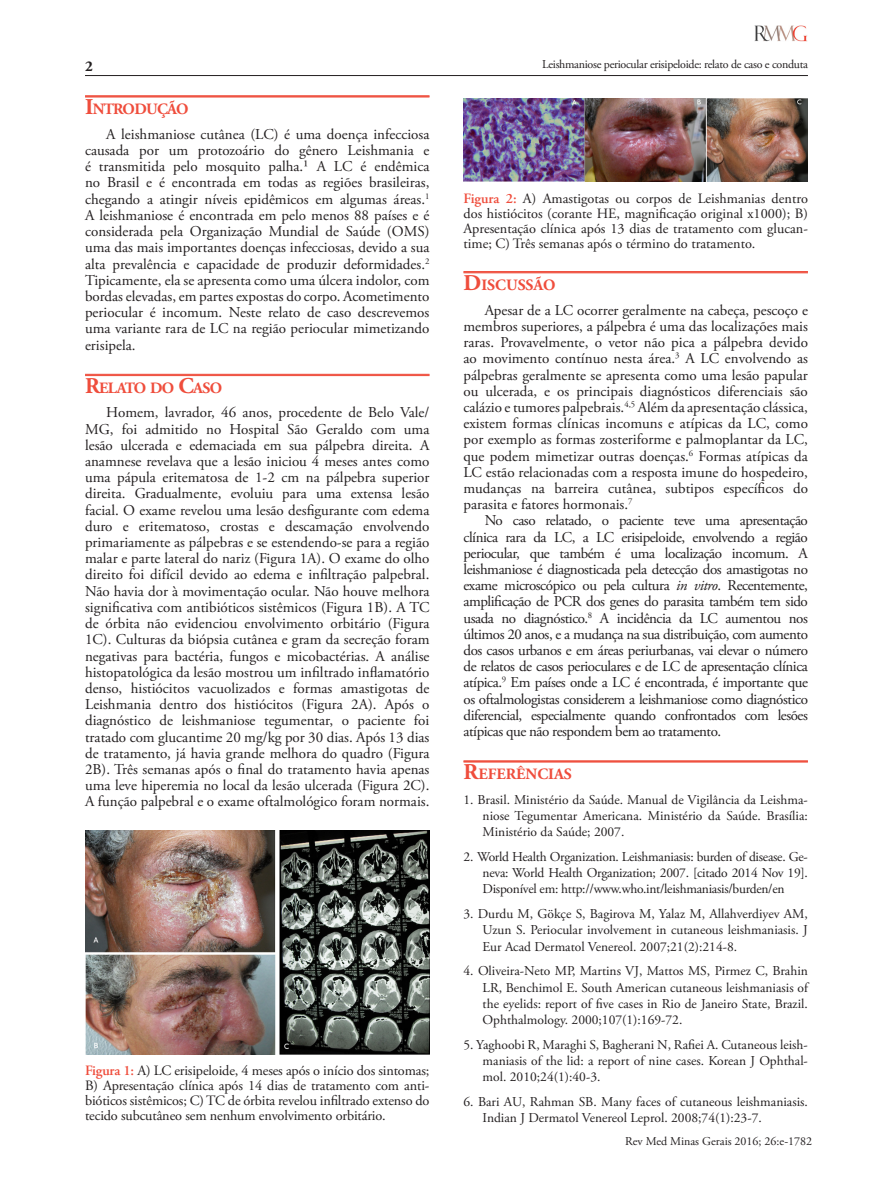
<style>
.page{position:relative;width:893px;height:1191px;background:#fff}
.page>*{position:absolute;margin:0;border:0;box-sizing:border-box;transform-origin:0 0}
.Intertítulo{font:700 15.75px "Adobe Garamond Pro";letter-spacing:-.045em;color:#ef4d3c}
.Intertítulo-2{font:700 15.75px "Adobe Garamond Pro";color:#ef4d3c}
.Texto{font:15px/16.2px "Adobe Garamond Pro";color:#231f20;text-align:justify}
.t1{font:700 15px "Adobe Garamond Pro";color:#231f20}
.Legenda{font:14.25px/15px "Adobe Garamond Pro";letter-spacing:-.01em;color:#231f20;text-align:justify}
.Bibliografia{font:13.5px/16.2px "Adobe Garamond Pro";color:#231f20;text-align:justify}
.t2{font:12px "Adobe Garamond Pro";letter-spacing:-.025em;color:#231f20}
.t3{font:12px "Adobe Garamond Pro";color:#231f20}
.s1{font-size:22.5px}
.s2{font-weight:600;color:#ef4d3c}
.s3{font-style:italic}
</style>
<div class="page">
<hr style="left:85px;top:75px;width:723px;height:1px;background:#231f20">
<img style="left:755px;top:26px;width:52px;height:16px">
<hr style="left:463px;top:271px;width:345px;height:1px;background:#ef4d3c">
<hr style="left:463px;top:272px;width:345px;height:1px;background:#ef4d3c">
<hr style="left:463px;top:760px;width:345px;height:1px;background:#ef4d3c">
<hr style="left:463px;top:761px;width:345px;height:1px;background:#ef4d3c">
<hr style="left:463px;top:762px;width:345px;height:1px;background:#ef4d3c">
<hr style="left:85px;top:95px;width:344px;height:1px;background:#ef4d3c">
<hr style="left:85px;top:96px;width:344px;height:1px;background:#ef4d3c">
<hr style="left:85px;top:97px;width:344px;height:1px;background:#ef4d3c">
<hr style="left:85px;top:374px;width:344px;height:1px;background:#ef4d3c">
<hr style="left:85px;top:375px;width:344px;height:1px;background:#ef4d3c">
<img style="left:85px;top:831px;width:344px;height:223px">
<img style="left:463px;top:99px;width:345px;height:83px">
<p class="t1" style="left:85px;top:57px;width:9px">2</p>
<p class="Intertítulo" style="left:85px;top:100px;width:105px"><span class="s1">I</span>NTRODUÇÃO</p>
<p class="Texto" style="left:85px;top:126px;width:346px;text-indent:21px">A leishmaniose cutânea (LC) é uma doença infecciosa causada por um protozoário do gênero Leishmania e é transmitida pelo mosquito palha.¹ A LC é endêmica no Brasil e é encontrada em todas as regiões brasileiras, chegando a atingir níveis epidêmicos em algumas áreas.<sup>1<br></sup>A leishmaniose é encontrada em pelo menos 88 países e é considerada pela Organização Mundial de Saúde (OMS) uma das mais importantes doenças infecciosas, devido a sua alta prevalência e capacidade de produzir deformidades.<sup>2<br></sup>Tipicamente, ela se apresenta como uma úlcera indolor, com bordas elevadas, em partes expostas do corpo. Acometimento periocular é incomum. Neste relato de caso descrevemos uma variante rara de LC na região periocular mimetizando erisipela.</p>
<p class="Intertítulo" style="left:85px;top:378px;width:139px"><span class="s1">R</span>ELATO DO <span class="s1">C</span>ASO</p>
<p class="Texto" style="left:85px;top:405px;width:346px;text-indent:21px">Homem, lavrador, 46 anos, procedente de Belo Vale/ MG, foi admitido no Hospital São Geraldo com uma lesão ulcerada e edemaciada em sua pálpebra direita. A anamnese revelava que a lesão iniciou 4 meses antes como uma pápula eritematosa de 1-2 cm na pálpebra superior direita. Gradualmente, evoluiu para uma extensa lesão facial. O exame revelou uma lesão desfigurante com edema duro e eritematoso, crostas e descamação envolvendo primariamente as pálpebras e se estendendo-se para a região malar e parte lateral do nariz (Figura 1A). O exame do olho direito foi difícil devido ao edema e infiltração palpebral.<br>Não havia dor à movimentação ocular. Não houve melhora significativa com antibióticos sistêmicos (Figura 1B). A TC de órbita não evidenciou envolvimento orbitário (Figura 1C). Culturas da biópsia cutânea e gram da secreção foram negativas para bactéria, fungos e micobactérias. A análise histopatológica da lesão mostrou um infiltrado inflamatório denso, histiócitos vacuolizados e formas amastigotas de Leishmania dentro dos histiócitos (Figura 2A). Após o diagnóstico de leishmaniose tegumentar, o paciente foi tratado com glucantime 20 mg/kg por 30 dias. Após 13 dias de tratamento, já havia grande melhora do quadro (Figura 2B). Três semanas após o final do tratamento havia apenas uma leve hiperemia no local da lesão ulcerada (Figura 2C).<br>A função palpebral e o exame oftalmológico foram normais.</p>
<p class="Legenda" style="left:85px;top:1063px;width:346px"><span class="s2">Figura 1:</span> A) LC erisipeloide, 4 meses após o início dos sintomas; B) Apresentação clínica após 14 dias de tratamento com anti&shy;bióticos sistêmicos; C) TC de órbita revelou infiltrado extenso do tecido subcutâneo sem nenhum envolvimento orbitário.</p>
<p class="t2" style="left:542px;top:57px;width:267px">Leishmaniose periocular erisipeloide: relato de caso e conduta</p>
<p class="Legenda" style="left:463px;top:191px;width:346px"><span class="s2">Figura 2:</span> A) Amastigotas ou corpos de Leishmanias dentro dos histiócitos (corante HE, magnificação original x1000); B)<br>Apresentação clínica após 13 dias de tratamento com glucan&shy;time; C) Três semanas após o término do tratamento.</p>
<p class="Intertítulo-2" style="left:463px;top:276px;width:93px"><span class="s1">D</span>ISCUSSÃO</p>
<p class="Texto" style="left:463px;top:302px;width:346px;text-indent:21px">Apesar de a LC ocorrer geralmente na cabeça, pescoço e membros superiores, a pálpebra é uma das localizações mais raras. Provavelmente, o vetor não pica a pálpebra devido ao movimento contínuo nesta área.<sup>3</sup> A LC envolvendo as pálpebras geralmente se apresenta como uma lesão papular ou ulcerada, e os principais diagnósticos diferenciais são calázio e tumores palpebrais.<sup>4,5</sup> Além da apresentação clássica, existem formas clínicas incomuns e atípicas da LC, como por exemplo as formas zosteriforme e palmoplantar da LC, que podem mimetizar outras doenças.<sup>6</sup> Formas atípicas da LC estão relacionadas com a resposta imune do hospedeiro, mudanças na barreira cutânea, subtipos específicos do parasita e fatores hormonais.<sup>7</sup></p>
<p class="Texto" style="left:463px;top:513px;width:346px;text-indent:21px">No caso relatado, o paciente teve uma apresentação clínica rara da LC, a LC erisipeloide, envolvendo a região periocular, que também é uma localização incomum. A leishmaniose é diagnosticada pela detecção dos amastigotas no exame microscópico ou pela cultura <span class="s3">in vitro</span>. Recentemente, amplificação de PCR dos genes do parasita também tem sido usada no diagnóstico.<sup>8</sup> A incidência da LC aumentou nos últimos 20 anos, e a mudança na sua distribuição, com aumento dos casos urbanos e em áreas periurbanas, vai elevar o número de relatos de casos perioculares e de LC de apresentação clínica atípica.<sup>9</sup> Em países onde a LC é encontrada, é importante que os oftalmologistas considerem a leishmaniose como diagnóstico diferencial, especialmente quando confrontados com lesões atípicas que não respondem bem ao tratamento.</p>
<p class="Intertítulo-2" style="left:463px;top:765px;width:110px"><span class="s1">R</span>EFERÊNCIAS</p>
<p class="Bibliografia" style="left:483px;top:792px;width:327px;text-indent:-19px">1. Brasil. Ministério da Saúde. Manual de Vigilância da Leishma&shy;niose Tegumentar Americana. Ministério da Saúde. Brasília:<br>Ministério da Saúde; 2007.</p>
<p class="Bibliografia" style="left:483px;top:849px;width:327px;text-indent:-19px">2. World Health Organization. Leishmaniasis: burden of disease. Ge&shy;neva: World Health Organization; 2007. [citado 2014 Nov 19].<br>Disponível em: http://www.who.int/leishmaniasis/burden/en</p>
<p class="Bibliografia" style="left:483px;top:906px;width:327px;text-indent:-19px">3. Durdu M, Gökçe S, Bagirova M, Yalaz M, Allahverdiyev AM, Uzun S. Periocular involvement in cutaneous leishmaniasis. J Eur Acad Dermatol Venereol. 2007;21(2):214-8.</p>
<p class="Bibliografia" style="left:483px;top:963px;width:327px;text-indent:-19px">4. Oliveira-Neto MP, Martins VJ, Mattos MS, Pirmez C, Brahin LR, Benchimol E. South American cutaneous leishmaniasis of the eyelids: report of five cases in Rio de Janeiro State, Brazil.<br>Ophthalmology. 2000;107(1):169-72.</p>
<p class="Bibliografia" style="left:483px;top:1036px;width:327px;text-indent:-19px">5. Yaghoobi R, Maraghi S, Bagherani N, Rafiei A. Cutaneous leish&shy;maniasis of the lid: a report of nine cases. Korean J Ophthal&shy;mol. 2010;24(1):40-3.</p>
<p class="Bibliografia" style="left:483px;top:1093px;width:327px;text-indent:-19px">6. Bari AU, Rahman SB. Many faces of cutaneous leishmaniasis.<br>Indian J Dermatol Venereol Leprol. 2008;74(1):23-7.</p>
<p class="t3" style="left:625px;top:1133px;width:188px">Rev Med Minas Gerais 2016; 26:e-1782</p>
</div>
